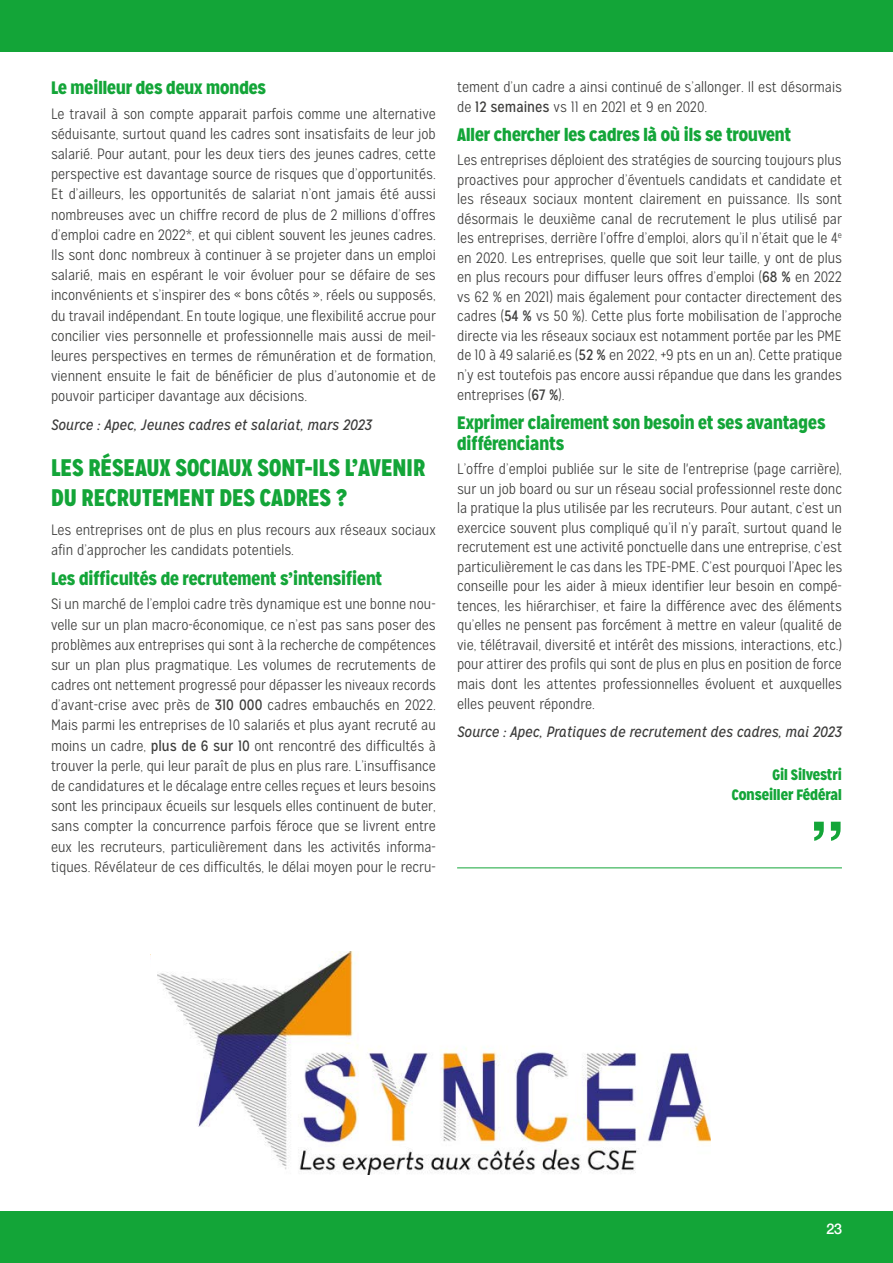
<style>
.page{position:relative;width:893px;height:1263px;background:#fff}
.page>*{position:absolute;margin:0;border:0;box-sizing:border-box;transform-origin:0 0}
.t1{font:700 69.75px "Helvetica";color:#13a538}
.t2{font:900 24px/29.4px "Mission Gothic";color:#13a538}
.t3{font:900 18px/21px "Mission Gothic";color:#13a538}
.t4{font:300 15px/20.2px "Mission Gothic";color:#3c3c3b;text-align:justify}
.t5{font:italic 15px "Mission Gothic";color:#3c3c3b}
.t6{font:900 15px/19.5px "Mission Gothic";color:#13a538;text-align:right}
.t7{font:500 15px "Helvetica";color:#fff}
.s1{font-weight:400}
</style>
<div class="page">
<div style="left:0;top:1212px;width:893px;height:51px;background:#13a538"></div>
<hr style="left:457px;top:867px;width:385px;height:1px;background:#13a538">
<div style="left:0;top:0;width:893px;height:51px;background:#13a538"></div>
<img style="left:158px;top:952px;width:553px;height:223px">
<p class="t3" style="left:51px;top:77px;width:217px">Le meilleur des deux mondes</p>
<p class="t4" style="left:51px;top:104px;width:386px">Le travail à son compte apparait parfois comme une alternative séduisante, surtout quand les cadres sont insatisfaits de leur job salarié. Pour autant, pour les deux tiers des jeunes cadres, cette perspective est davantage source de risques que d’opportunités.<br>Et d’ailleurs, les opportunités de salariat n’ont jamais été aussi nombreuses avec un chiffre record de plus de 2 millions d’offres d’emploi cadre en 2022*, et qui ciblent souvent les jeunes cadres.<br>Ils sont donc nombreux à continuer à se projeter dans un emploi salarié, mais en espérant le voir évoluer pour se défaire de ses inconvénients et s’inspirer des « bons côtés », réels ou supposés, du travail indépendant. En toute logique, une flexibilité accrue pour concilier vies personnelle et professionnelle mais aussi de meil&shy;leures perspectives en termes de rémunération et de formation, viennent ensuite le fait de bénéficier de plus d’autonomie et de pouvoir participer davantage aux décisions.</p>
<p class="t5" style="left:51px;top:416px;width:322px">Source : Apec, Jeunes cadres et salariat, mars 2023</p>
<h2 class="t2" style="left:51px;top:453px;width:376px">LES RÉSEAUX SOCIAUX SONT-ILS L’AVENIR<br>DU RECRUTEMENT DES CADRES ?</h2>
<p class="t4" style="left:51px;top:519px;width:386px">Les entreprises ont de plus en plus recours aux réseaux sociaux afin d’approcher les candidats potentiels.</p>
<p class="t3" style="left:51px;top:568px;width:333px">Les difficultés de recrutement s’intensifient</p>
<p class="t4" style="left:51px;top:594px;width:387px">Si un marché de l’emploi cadre très dynamique est une bonne nou&shy;velle sur un plan macro-économique, ce n’est pas sans poser des problèmes aux entreprises qui sont à la recherche de compétences sur un plan plus pragmatique. Les volumes de recrutements de cadres ont nettement progressé pour dépasser les niveaux records d’avant-crise avec près de <span class="s1">310 000</span> cadres embauchés en 2022.<br>Mais parmi les entreprises de 10 salariés et plus ayant recruté au moins un cadre, <span class="s1">plus de 6 sur 10</span> ont rencontré des difficultés à trouver la perle, qui leur paraît de plus en plus rare. L’insuffisance de candidatures et le décalage entre celles reçues et leurs besoins sont les principaux écueils sur lesquels elles continuent de buter, sans compter la concurrence parfois féroce que se livrent entre eux les recruteurs, particulièrement dans les activités informa&shy;tiques. Révélateur de ces difficultés, le délai moyen pour le recru-</p>
<p class="t4" style="left:457px;top:77px;width:386px;line-height:19.5px">tement d’un cadre a ainsi continué de s’allonger. Il est désormais de <span class="s1">12 semaines</span> vs 11 en 2021 et 9 en 2020.</p>
<p class="t3" style="left:457px;top:124px;width:335px">Aller chercher les cadres là où ils se trouvent</p>
<p class="t4" style="left:457px;top:150px;width:386px;line-height:19.5px">Les entreprises déploient des stratégies de sourcing toujours plus proactives pour approcher d’éventuels candidats et candidate et les réseaux sociaux montent clairement en puissance. Ils sont désormais le deuxième canal de recrutement le plus utilisé par les entreprises, derrière l’offre d’emploi, alors qu’il n’était que le 4<sup>e </sup>en 2020. Les entreprises, quelle que soit leur taille, y ont de plus en plus recours pour diffuser leurs offres d’emploi (<span class="s1">68 %</span> en 2022 vs 62 % en 2021) mais également pour contacter directement des cadres (<span class="s1">54 %</span> vs 50 %). Cette plus forte mobilisation de l’approche directe via les réseaux sociaux est notamment portée par les PME de 10 à 49 salarié.es (<span class="s1">52 %</span> en 2022, +9 pts en un an). Cette pratique n’y est toutefois pas encore aussi répandue que dans les grandes entreprises (<span class="s1">67 %</span>).</p>
<p class="t3" style="left:457px;top:412px;width:370px">Exprimer clairement son besoin et ses avantages différenciants</p>
<p class="t4" style="left:457px;top:459px;width:387px;line-height:19.5px">L’offre d’emploi publiée sur le site de l'entreprise (page carrière), sur un job board ou sur un réseau social professionnel reste donc la pratique la plus utilisée par les recruteurs. Pour autant, c’est un exercice souvent plus compliqué qu’il n’y paraît, surtout quand le recrutement est une activité ponctuelle dans une entreprise, c’est particulièrement le cas dans les TPE-PME. C’est pourquoi l’Apec les conseille pour les aider à mieux identifier leur besoin en compé&shy;tences, les hiérarchiser, et faire la différence avec des éléments qu’elles ne pensent pas forcément à mettre en valeur (qualité de vie, télétravail, diversité et intérêt des missions, interactions, etc.) pour attirer des profils qui sont de plus en plus en position de force mais dont les attentes professionnelles évoluent et auxquelles elles peuvent répondre.</p>
<p class="t5" style="left:457px;top:722px;width:386px">Source : Apec, Pratiques de recrutement des cadres, mai 2023</p>
<p class="t6" style="left:732px;top:765px;width:112px">Gil Silvestri<br>Conseiller Fédéral</p>
<h1 class="t1" style="left:809px;top:791px;width:38px">’’</h1>
<p class="t7" style="left:826px;top:1220px;width:17px">23</p>
</div>
